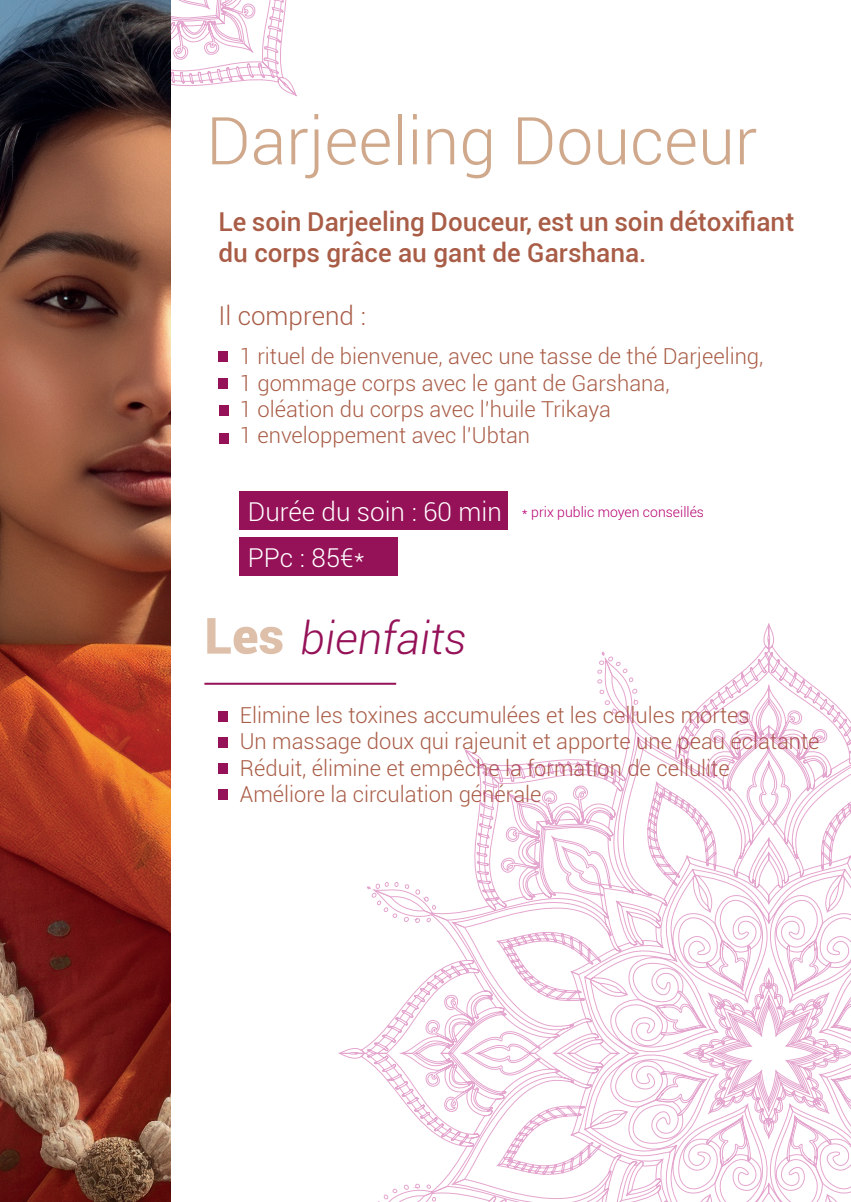
<style>
.page{position:relative;width:851px;height:1202px;background:#fff}
.page>*{position:absolute;margin:0;border:0;box-sizing:border-box;transform-origin:0 0}
.t1{font:300 66px "Roboto";color:#d0a98c}
.t2{font:italic 300 44px "Roboto";color:#951158}
.t3{font:500 26px/31.2px "Roboto";color:#a95d47}
.t4{font:300 26px/46px "Roboto";color:#fff}
.t5{font:300 26px "Roboto";color:#a95d47}
.t6{font:300 22px/26.4px "Roboto";color:#a95d47}
.t7{font:300 14px "Roboto";color:#b60172}
.s1{font-weight:900;font-style:normal;font-size:50px;color:#dec0aa}
</style>
<div class="page">
<svg style="left:170px;top:0;width:114px;height:222px"></svg>
<svg style="left:785px;top:1047px;width:65px;height:13px"></svg>
<svg style="left:761px;top:1060px;width:89px;height:142px"></svg>
<svg style="left:339px;top:682px;width:422px;height:520px"></svg>
<svg style="left:480px;top:624px;width:370px;height:423px"></svg>
<div style="left:239px;top:492px;width:269px;height:38px;background:#951158"></div>
<div style="left:238px;top:538px;width:159px;height:38px;background:#951158"></div>
<div style="left:218px;top:351px;width:10px;height:10px;background:#951158"></div>
<div style="left:218px;top:378px;width:10px;height:10px;background:#951158"></div>
<div style="left:219px;top:406px;width:9px;height:10px;background:#951158"></div>
<hr style="left:204px;top:683px;width:192px;height:2px;background:#951158">
<div style="left:218px;top:711px;width:10px;height:10px;background:#951158"></div>
<div style="left:218px;top:737px;width:10px;height:10px;background:#951158"></div>
<div style="left:218px;top:763px;width:10px;height:10px;background:#951158"></div>
<div style="left:218px;top:789px;width:10px;height:10px;background:#951158"></div>
<img style="left:0;top:0;width:170px;height:1202px">
<div style="left:219px;top:433px;width:10px;height:10px;background:#951158"></div>
<h1 class="t1" style="left:206px;top:95px;width:552px">Darjeeling Douceur</h1>
<p class="t3" style="left:218px;top:205px;width:577px">Le soin Darjeeling Douceur, est un soin détoxifiant du corps grâce au gant de Garshana.</p>
<p class="t5" style="left:218px;top:298px;width:149px">Il comprend :</p>
<p class="t6" style="left:240px;top:342px;width:525px">1 rituel de bienvenue, avec une tasse de thé Darjeeling, 1 gommage corps avec le gant de Garshana,<br>1 oléation du corps avec l’huile Trikaya<br>1 enveloppement avec l’Ubtan</p>
<p class="t4" style="left:248px;top:487px;width:255px">Durée du soin : 60 min<br>PPc : 85€*</p>
<h2 class="t2" style="left:204px;top:607px;width:264px"><span class="s1">Les</span> bienfaits</h2>
<p class="t7" style="left:522px;top:503px;width:183px">* prix public moyen conseillés</p>
<p class="t6" style="left:240px;top:701px;width:581px">Elimine les toxines accumulées et les cellules mortes<br>Un massage doux qui rajeunit et apporte une peau éclatante Réduit, élimine et empêche la formation de cellulite Améliore la circulation générale</p>
</div>
